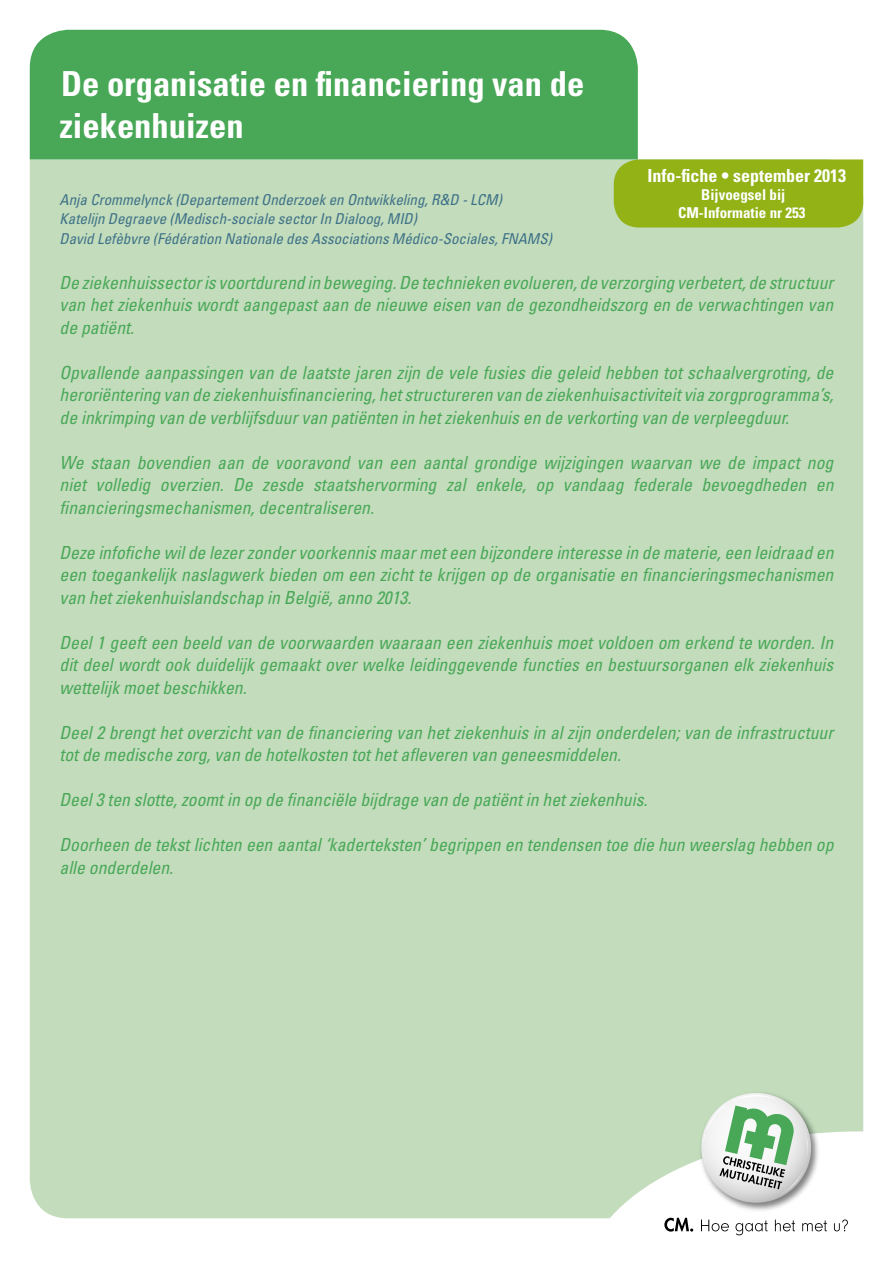
<style>
.page{position:relative;width:893px;height:1263px;background:#fff}
.page>*{position:absolute;margin:0;border:0;box-sizing:border-box;transform-origin:0 0}
.t1{font:700 condensed 34.5px/41.4px "Univers LT Std";color:#fff}
.t2{font:italic condensed 18px/22.5px "Univers LT Std";color:#49a857;text-align:justify}
.t3{font:700 condensed 18px "Univers LT Std";color:#fff}
.t4{font:italic condensed 15px/19.5px "Univers LT Std";color:#3f7287}
.t5{font:700 condensed 15px/18px "Univers LT Std";color:#fff;text-align:center}
</style>
<div class="page">
<div style="left:30px;top:159px;width:833px;height:1059px;background:#c2dcbc"></div>
<div style="left:614px;top:159px;width:249px;height:68px;background:#92b216"></div>
<div style="left:30px;top:30px;width:608px;height:129px;background:#49a857"></div>
<img style="left:697px;top:1088px;width:126px;height:7px">
<svg style="left:583px;top:1095px;width:281px;height:141px"></svg>
<h1 class="t1" style="left:60px;top:63px;width:526px">De organisatie en financiering van de ziekenhuizen</h1>
<p class="t3" style="left:647px;top:164px;width:200px">Info-fiche • september 2013</p>
<p class="t5" style="left:678px;top:185px;width:129px">Bijvoegsel bij<br>CM-Informatie nr 253</p>
<p class="t4" style="left:60px;top:189px;width:494px">Anja Crommelynck (Departement Onderzoek en Ontwikkeling, R&amp;D - LCM)<br>Katelijn Degraeve (Medisch-sociale sector In Dialoog, MID)<br>David Lefèbvre (Fédération Nationale des Associations Médico-Sociales, FNAMS)</p>
<p class="t2" style="left:60px;top:271px;width:775px">De ziekenhuissector is voortdurend in beweging. De technieken evolueren, de verzorging verbetert, de structuur van het ziekenhuis wordt aangepast aan de nieuwe eisen van de gezondheidszorg en de verwachtingen van de patiënt.</p>
<p class="t2" style="left:60px;top:361px;width:775px">Opvallende aanpassingen van de laatste jaren zijn de vele fusies die geleid hebben tot schaalvergroting, de heroriëntering van de ziekenhuisfinanciering, het structureren van de ziekenhuisactiviteit via zorgprogramma’s, de inkrimping van de verblijfsduur van patiënten in het ziekenhuis en de verkorting van de verpleegduur.</p>
<p class="t2" style="left:60px;top:451px;width:775px">We staan bovendien aan de vooravond van een aantal grondige wijzigingen waarvan we de impact nog niet volledig overzien. De zesde staatshervorming zal enkele, op vandaag federale bevoegdheden en financieringsmechanismen, decentraliseren.</p>
<p class="t2" style="left:60px;top:541px;width:775px">Deze infofiche wil de lezer zonder voorkennis maar met een bijzondere interesse in de materie, een leidraad en een toegankelijk naslagwerk bieden om een zicht te krijgen op de organisatie en financieringsmechanismen van het ziekenhuislandschap in België, anno 2013.</p>
<p class="t2" style="left:60px;top:631px;width:775px">Deel 1 geeft een beeld van de voorwaarden waaraan een ziekenhuis moet voldoen om erkend te worden. In dit deel wordt ook duidelijk gemaakt over welke leidinggevende functies en bestuursorganen elk ziekenhuis wettelijk moet beschikken.</p>
<p class="t2" style="left:60px;top:721px;width:775px">Deel 2 brengt het overzicht van de financiering van het ziekenhuis in al zijn onderdelen; van de infrastructuur tot de medische zorg, van de hotelkosten tot het afleveren van geneesmiddelen.</p>
<p class="t2" style="left:60px;top:788px;width:589px">Deel 3 ten slotte, zoomt in op de financiële bijdrage van de patiënt in het ziekenhuis.</p>
<p class="t2" style="left:60px;top:833px;width:775px">Doorheen de tekst lichten een aantal ‘kaderteksten’ begrippen en tendensen toe die hun weerslag hebben op alle onderdelen.</p>
</div>
